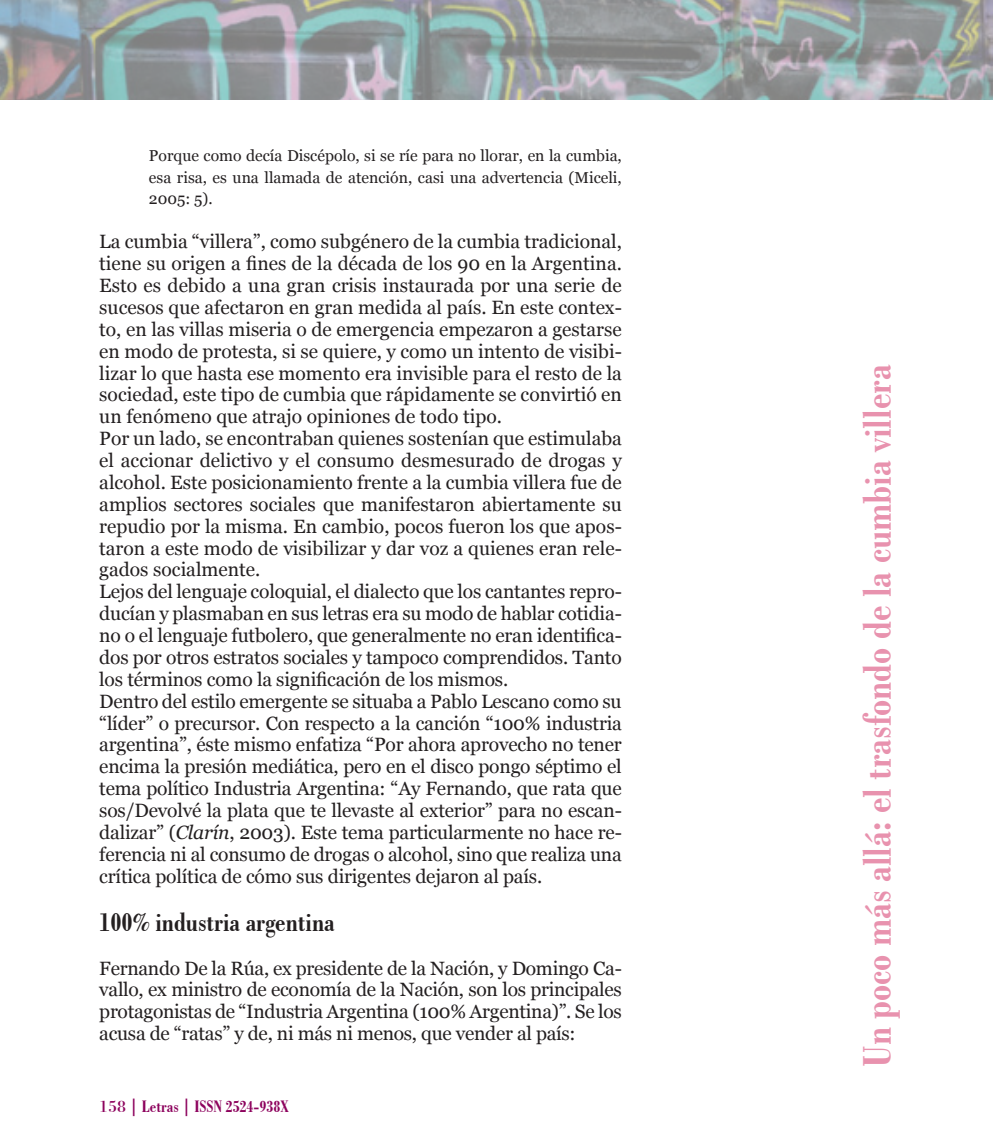
<style>
.page{position:relative;width:993px;height:1141px;background:#fff}
.page>*{position:absolute;margin:0;border:0;box-sizing:border-box;transform-origin:0 0}
.t1{font:700 condensed 42px "Bodoni BT";color:#e892ae}
.t2{font:700 condensed 28px "Bodoni BT";color:#231f20}
.t3{font:19.25px/21.9px "Georgia";letter-spacing:-.01em;color:#231f20;text-align:justify}
.t4{font:700 condensed 17.5px "Bodoni BT";color:#8d035d}
.t5{font:15.75px/21.9px "Georgia";color:#231f20;text-align:justify}
.s1{font-style:italic}
.s2{font-weight:400;font-stretch:normal}
</style>
<div class="page">
<img style="left:0;top:0;width:992px;height:99px">
<p class="t5" style="left:149px;top:145px;width:474px">Porque como decía Discépolo, si se ríe para no llorar, en la cumbia, esa risa, es una llamada de atención, casi una advertencia (Miceli, 2005: 5).</p>
<p class="t3" style="left:99px;top:231px;width:524px">La cumbia “villera”, como subgénero de la cumbia tradicional, tiene su origen a fines de la década de los 90 en la Argentina.<br>Esto es debido a una gran crisis instaurada por una serie de sucesos que afectaron en gran medida al país. En este contex&shy;to, en las villas miseria o de emergencia empezaron a gestarse en modo de protesta, si se quiere, y como un intento de visibi&shy;lizar lo que hasta ese momento era invisible para el resto de la sociedad, este tipo de cumbia que rápidamente se convirtió en un fenómeno que atrajo opiniones de todo tipo.</p>
<p class="t3" style="left:99px;top:428px;width:524px">Por un lado, se encontraban quienes sostenían que estimulaba el accionar delictivo y el consumo desmesurado de drogas y alcohol. Este posicionamiento frente a la cumbia villera fue de amplios sectores sociales que manifestaron abiertamente su repudio por la misma. En cambio, pocos fueron los que apos&shy;taron a este modo de visibilizar y dar voz a quienes eran rele&shy;gados socialmente.</p>
<p class="t3" style="left:99px;top:581px;width:524px">Lejos del lenguaje coloquial, el dialecto que los cantantes repro&shy;ducían y plasmaban en sus letras era su modo de hablar cotidia&shy;no o el lenguaje futbolero, que generalmente no eran identifica&shy;dos por otros estratos sociales y tampoco comprendidos. Tanto los términos como la significación de los mismos.</p>
<p class="t3" style="left:99px;top:690px;width:524px">Dentro del estilo emergente se situaba a Pablo Lescano como su “líder” o precursor. Con respecto a la canción “100% industria argentina”, éste mismo enfatiza “Por ahora aprovecho no tener encima la presión mediática, pero en el disco pongo séptimo el tema político Industria Argentina: “Ay Fernando, que rata que sos/Devolvé la plata que te llevaste al exterior” para no escan&shy;dalizar” (<span class="s1">Clarín</span>, 2003). Este tema particularmente no hace re&shy;ferencia ni al consumo de drogas o alcohol, sino que realiza una crítica política de cómo sus dirigentes dejaron al país.</p>
<p class="t2" style="left:99px;top:905px;width:237px">100% industria argentina</p>
<p class="t3" style="left:99px;top:957px;width:524px">Fernando De la Rúa, ex presidente de la Nación, y Domingo Ca&shy;vallo, ex ministro de economía de la Nación, son los principales protagonistas de “Industria Argentina (100% Argentina)”. Se los acusa de “ratas” y de, ni más ni menos, que vender al país:</p>
<p class="t4" style="left:99px;top:1096px;width:191px"><span class="s2">158</span> | Letras | ISSN 2524-938X</p>
<p class="t1" style="left:851px;top:1067px;width:704px;rotate:-90deg">Un poco más allá: el trasfondo de la cumbia villera</p>
</div>
